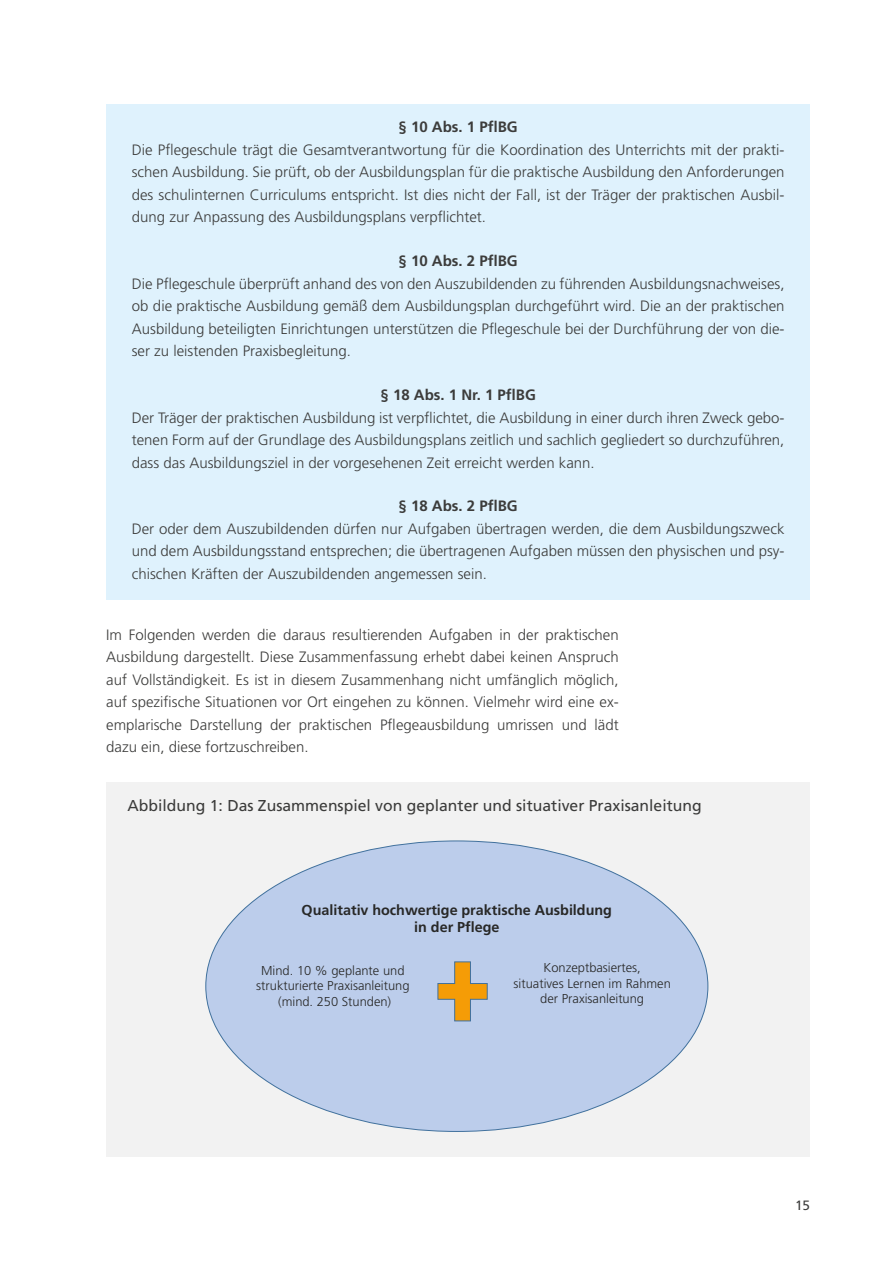
<style>
.page{position:relative;width:893px;height:1263px;background:#fff}
.page>*{position:absolute;margin:0;border:0;box-sizing:border-box;transform-origin:0 0}
.id263{font:15.75px "Frutiger LT Std";color:#3c3c3b}
.id254{font:300 15px/22.5px "Frutiger LT Std";color:#3c3c3b;text-align:justify}
.id255{font:700 15px "Frutiger LT Std";color:#3c3c3b}
.t1{font:700 14.4px/17.2px "Frutiger LT Std";color:#282827;text-align:center}
.t2{font:13.5px "Frutiger LT Std";color:#3c3c3b}
.t3{font:300 12.9px/15.5px "Frutiger LT Std";color:#282827;text-align:center}
</style>
<div class="page">
<div style="left:106px;top:104px;width:704px;height:49px;background:#dff2fd"></div>
<div style="left:106px;top:127px;width:704px;height:116px;background:#dff2fd"></div>
<div style="left:106px;top:238px;width:704px;height:49px;background:#dff2fd"></div>
<div style="left:106px;top:260px;width:704px;height:117px;background:#dff2fd"></div>
<div style="left:106px;top:372px;width:704px;height:49px;background:#dff2fd"></div>
<div style="left:106px;top:394px;width:704px;height:94px;background:#dff2fd"></div>
<div style="left:106px;top:483px;width:704px;height:49px;background:#dff2fd"></div>
<div style="left:106px;top:505px;width:704px;height:94px;background:#dff2fd"></div>
<div style="left:106px;top:782px;width:704px;height:50px;background:#f2f2f2"></div>
<div style="left:106px;top:817px;width:704px;height:340px;background:#f2f2f2"></div>
<div style="left:206px;top:841px;width:502px;height:290px;background:#bccdeb;border-radius:50%"></div>
<svg style="left:437px;top:961px;width:51px;height:61px"></svg>
<p class="id255" style="left:399px;top:118px;width:121px">§ 10 Abs. 1 PflBG</p>
<p class="id254" style="left:132px;top:139px;width:654px">Die Pflegeschule trägt die Gesamtverantwortung für die Koordination des Unterrichts mit der prakti&shy;schen Ausbildung. Sie prüft, ob der Ausbildungsplan für die praktische Ausbildung den Anforderungen des schulinternen Curriculums entspricht. Ist dies nicht der Fall, ist der Träger der praktischen Ausbil&shy;dung zur Anpassung des Ausbildungsplans verpflichtet.</p>
<p class="id255" style="left:399px;top:252px;width:121px">§ 10 Abs. 2 PflBG</p>
<p class="id254" style="left:132px;top:272px;width:654px">Die Pflegeschule überprüft anhand des von den Auszubildenden zu führenden Ausbildungsnachweises, ob die praktische Ausbildung gemäß dem Ausbildungsplan durchgeführt wird. Die an der praktischen Ausbildung beteiligten Einrichtungen unterstützen die Pflegeschule bei der Durchführung der von die&shy;ser zu leistenden Praxisbegleitung.</p>
<p class="id255" style="left:380px;top:386px;width:157px">§ 18 Abs. 1 Nr. 1 PflBG</p>
<p class="id254" style="left:132px;top:406px;width:654px">Der Träger der praktischen Ausbildung ist verpflichtet, die Ausbildung in einer durch ihren Zweck gebo&shy;tenen Form auf der Grundlage des Ausbildungsplans zeitlich und sachlich gegliedert so durchzuführen, dass das Ausbildungsziel in der vorgesehenen Zeit erreicht werden kann.</p>
<p class="id255" style="left:399px;top:497px;width:121px">§ 18 Abs. 2 PflBG</p>
<p class="id254" style="left:132px;top:518px;width:654px">Der oder dem Auszubildenden dürfen nur Aufgaben übertragen werden, die dem Ausbildungszweck und dem Ausbildungsstand entsprechen; die übertragenen Aufgaben müssen den physischen und psy&shy;chischen Kräften der Auszubildenden angemessen sein.</p>
<p class="id254" style="left:106px;top:623px;width:514px">Im Folgenden werden die daraus resultierenden Aufgaben in der praktischen Ausbildung dargestellt. Diese Zusammenfassung erhebt dabei keinen Anspruch auf Vollständigkeit. Es ist in diesem Zusammenhang nicht umfänglich möglich, auf spezifische Situationen vor Ort eingehen zu können. Vielmehr wird eine ex&shy;emplarische Darstellung der praktischen Pflegeausbildung umrissen und lädt dazu ein, diese fortzuschreiben.</p>
<p class="id263" style="left:128px;top:797px;width:576px">Abbildung 1: Das Zusammenspiel von geplanter und situativer Praxisanleitung</p>
<p class="t1" style="left:302px;top:901px;width:312px">Qualitativ hochwertige praktische Ausbildung in der Pflege</p>
<p class="t3" style="left:256px;top:963px;width:155px">Mind. 10 % geplante und strukturierte Praxisanleitung (mind. 250 Stunden)</p>
<p class="t3" style="left:514px;top:960px;width:159px">Konzeptbasiertes,<br>situatives Lernen im Rahmen der Praxisanleitung</p>
<p class="t2" style="left:795px;top:1197px;width:17px">15</p>
</div>
